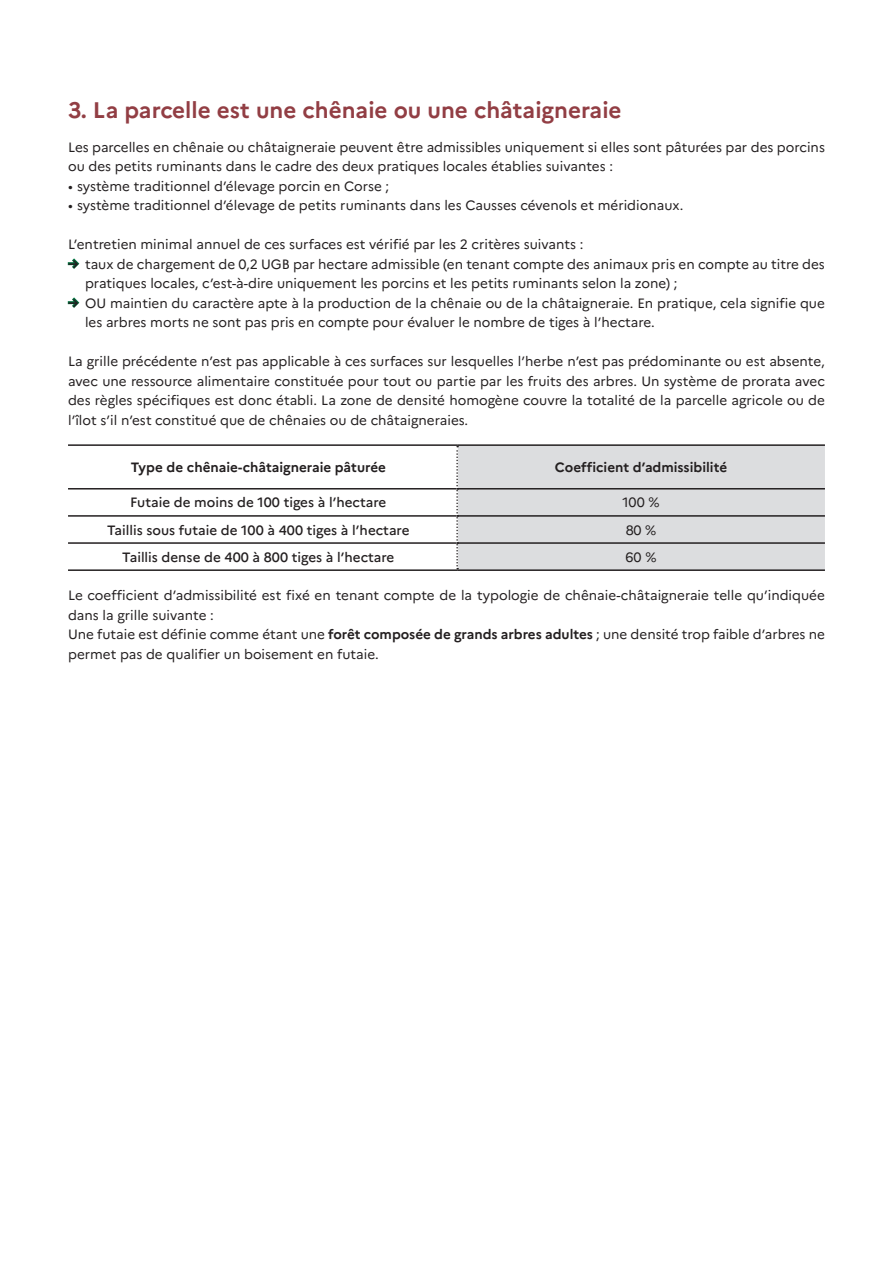
<style>
.page{position:relative;width:893px;height:1263px;background:#fff}
.page>*{position:absolute;margin:0;border:0;box-sizing:border-box;transform-origin:0 0}
.t1{font:700 22.5px "Marianne";color:#923e44}
.t2{font:13.5px/19.5px "Marianne";color:#231f20}
.t3{font:500 13.5px "Marianne";color:#231f20}
.t4{font:700 13.5px "Marianne";color:#231f20}
.s1{font-weight:700;color:#00723f}
.s2{font-weight:700}
</style>
<div class="page">
<div style="left:458px;top:446px;width:367px;height:123px;background:#dcdddf"></div>
<hr style="left:68px;top:444px;width:389px;height:2px;background:#231f20">
<hr style="left:457px;top:444px;width:368px;height:2px;background:#231f20">
<hr style="left:68px;top:488px;width:388px;height:1px;background:#231f20">
<hr style="left:458px;top:488px;width:367px;height:1px;background:#231f20">
<hr style="left:68px;top:515px;width:388px;height:2px;background:#231f20">
<hr style="left:458px;top:515px;width:367px;height:2px;background:#231f20">
<hr style="left:68px;top:542px;width:388px;height:2px;background:#231f20">
<hr style="left:458px;top:542px;width:367px;height:2px;background:#231f20">
<hr style="left:68px;top:569px;width:389px;height:2px;background:#231f20">
<hr style="left:457px;top:569px;width:368px;height:2px;background:#231f20">
<svg style="left:456px;top:446px;width:2px;height:123px"></svg>
<h1 class="t1" style="left:68px;top:92px;width:555px">3. La parcelle est une chênaie ou une châtaigneraie</h1>
<p class="t2" style="left:68px;top:136px;width:758px">Les parcelles en chênaie ou châtaigneraie peuvent être admissibles uniquement si elles sont pâturées par des porcins ou des petits ruminants dans le cadre des deux pratiques locales établies suivantes :</p>
<p class="t2" style="left:68px;top:175px;width:323px">• système traditionnel d’élevage porcin en Corse ;</p>
<p class="t2" style="left:68px;top:194px;width:617px">• système traditionnel d’élevage de petits ruminants dans les Causses cévenols et méridionaux.</p>
<p class="t2" style="left:68px;top:233px;width:517px">L’entretien minimal annuel de ces surfaces est vérifié par les 2 critères suivants :</p>
<p class="t2" style="left:85px;top:253px;width:741px;text-indent:-17px"><span class="s1">→</span> taux de chargement de 0,2 UGB par hectare admissible (en tenant compte des animaux pris en compte au titre des pratiques locales, c’est-à-dire uniquement les porcins et les petits ruminants selon la zone) ;</p>
<p class="t2" style="left:85px;top:292px;width:741px;text-indent:-17px"><span class="s1">→</span> OU maintien du caractère apte à la production de la chênaie ou de la châtaigneraie. En pratique, cela signifie que les arbres morts ne sont pas pris en compte pour évaluer le nombre de tiges à l’hectare.</p>
<p class="t2" style="left:68px;top:350px;width:758px;text-align:justify">La grille précédente n’est pas applicable à ces surfaces sur lesquelles l’herbe n’est pas prédominante ou est absente, avec une ressource alimentaire constituée pour tout ou partie par les fruits des arbres. Un système de prorata avec des règles spécifiques est donc établi. La zone de densité homogène couvre la totalité de la parcelle agricole ou de l’îlot s’il n’est constitué que de chênaies ou de châtaigneraies.</p>
<p class="t4" style="left:131px;top:457px;width:257px">Type de chênaie-châtaigneraie pâturée</p>
<p class="t4" style="left:555px;top:457px;width:174px">Coefficient d’admissibilité</p>
<p class="t3" style="left:130px;top:492px;width:258px">Futaie de moins de 100 tiges à l’hectare</p>
<p class="t2" style="left:622px;top:492px;width:39px">100 %</p>
<p class="t3" style="left:107px;top:519px;width:304px">Taillis sous futaie de 100 à 400 tiges à l’hectare</p>
<p class="t2" style="left:626px;top:519px;width:32px">80 %</p>
<p class="t3" style="left:122px;top:546px;width:274px">Taillis dense de 400 à 800 tiges à l’hectare</p>
<p class="t2" style="left:626px;top:546px;width:32px">60 %</p>
<p class="t2" style="left:68px;top:584px;width:758px">Le coefficient d’admissibilité est fixé en tenant compte de la typologie de chênaie-châtaigneraie telle qu’indiquée dans la grille suivante :<br>Une futaie est définie comme étant une <span class="s2">forêt composée de grands arbres adultes</span> ; une densité trop faible d’arbres ne permet pas de qualifier un boisement en futaie.</p>
</div>
